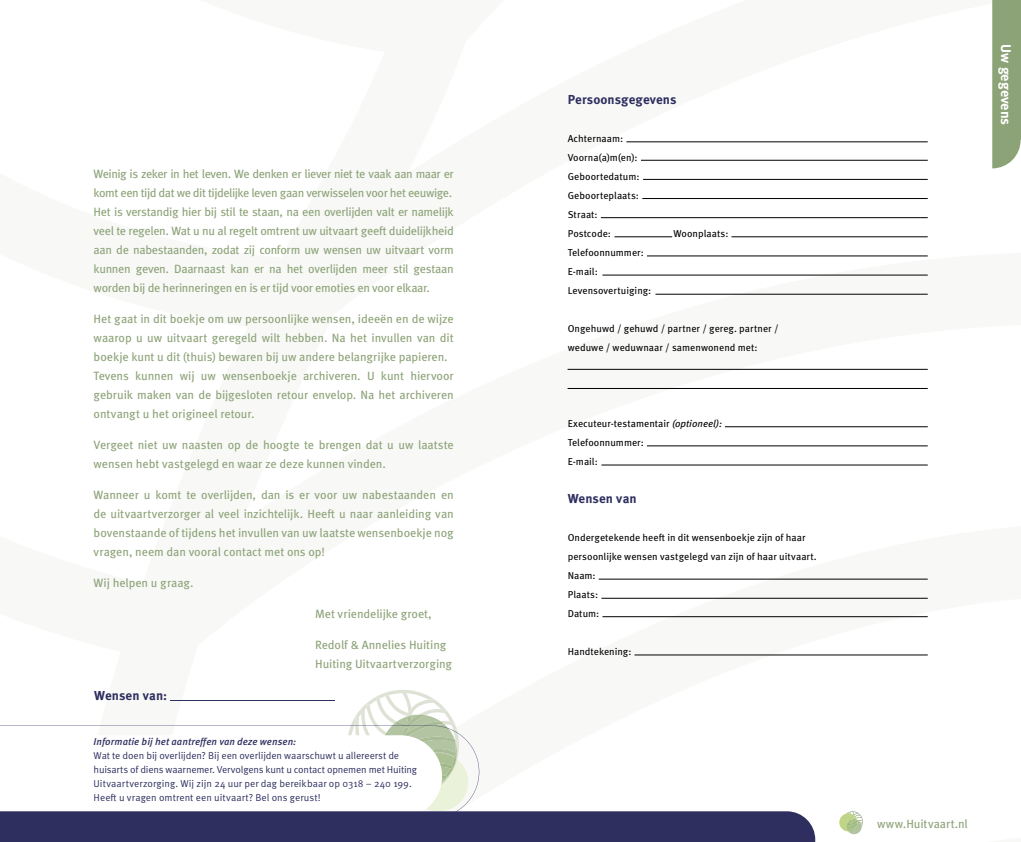
<style>
.page{position:relative;width:1021px;height:842px;background:#fff}
.page>*{position:absolute;margin:0;border:0;box-sizing:border-box;transform-origin:0 0}
.t1{font:700 14px "Meta Pro";color:#fff}
.t2{font:700 13px "Meta Pro";letter-spacing:.01em;color:#2e2f5f}
.t3{font:12px/19px "Meta Pro";letter-spacing:-.01em;color:#8ca277}
.t4{font:12px/19px "Meta Pro";letter-spacing:-.03em;color:#8ca277}
.t5{font:10px/19px "Meta Pro";letter-spacing:.005em;color:#000}
.t6{font:10px/14px "Meta Pro Norm";letter-spacing:-.005em;color:#2e2f5f}
.t7{font:italic 500 10px "Meta Pro";letter-spacing:.005em;color:#2e2f5f}
.s1{font-style:italic}
</style>
<div class="page">
<svg style="left:567px;top:178px;width:361px;height:664px"></svg>
<svg style="left:0;top:690px;width:815px;height:152px"></svg>
<svg style="left:839px;top:811px;width:23px;height:23px"></svg>
<svg style="left:992px;top:0;width:28px;height:168px;background:#90a57c"></svg>
<hr style="left:626px;top:142px;width:301px;height:1px;background:#000">
<hr style="left:641px;top:160px;width:286px;height:1px;background:#000">
<hr style="left:643px;top:179px;width:284px;height:1px;background:#000">
<hr style="left:642px;top:198px;width:285px;height:1px;background:#000">
<hr style="left:731px;top:237px;width:196px;height:1px;background:#000">
<hr style="left:614px;top:237px;width:58px;height:1px;background:#000">
<hr style="left:647px;top:256px;width:280px;height:1px;background:#000">
<hr style="left:567px;top:369px;width:360px;height:1px;background:#000">
<hr style="left:567px;top:388px;width:360px;height:1px;background:#000">
<hr style="left:601px;top:217px;width:326px;height:1px;background:#000">
<hr style="left:598px;top:579px;width:329px;height:1px;background:#000">
<hr style="left:602px;top:616px;width:325px;height:1px;background:#000">
<hr style="left:601px;top:598px;width:326px;height:1px;background:#000">
<hr style="left:634px;top:655px;width:293px;height:1px;background:#000">
<hr style="left:602px;top:275px;width:325px;height:1px;background:#000">
<hr style="left:655px;top:294px;width:272px;height:1px;background:#000">
<hr style="left:647px;top:446px;width:280px;height:1px;background:#000">
<hr style="left:725px;top:426px;width:202px;height:1px;background:#000">
<hr style="left:601px;top:465px;width:326px;height:1px;background:#000">
<p class="t4" style="left:94px;top:164px;width:362px">Weinig is zeker in het leven. We denken er liever niet te vaak aan maar er komt een tijd dat we dit tijdelijke leven gaan verwisselen voor het eeuwige.<br>Het is verstandig hier bij stil te staan, na een overlijden valt er namelijk veel te regelen. Wat u nu al regelt omtrent uw uitvaart geeft duidelijkheid aan de nabestaanden, zodat zij conform uw wensen uw uitvaart vorm kunnen geven. Daarnaast kan er na het overlijden meer stil gestaan worden bij de herinneringen en is er tijd voor emoties en voor elkaar.</p>
<p class="t3" style="left:94px;top:309px;width:362px">Het gaat in dit boekje om uw persoonlijke wensen, ideeën en de wijze waarop u uw uitvaart geregeld wilt hebben. Na het invullen van dit boekje kunt u dit (thuis) bewaren bij uw andere belangrijke papieren.<br>Tevens kunnen wij uw wensenboekje archiveren. U kunt hiervoor gebruik maken van de bijgesloten retour envelop. Na het archiveren ontvangt u het origineel retour.</p>
<p class="t3" style="left:94px;top:435px;width:361px">Vergeet niet uw naasten op de hoogte te brengen dat u uw laatste wensen hebt vastgelegd en waar ze deze kunnen vinden.</p>
<p class="t3" style="left:94px;top:485px;width:362px;text-align:justify">Wanneer u komt te overlijden, dan is er voor uw nabestaanden en de uitvaartverzorger al veel inzichtelijk. Heeft u naar aanleiding van bovenstaande of tijdens het invullen van uw laatste wensenboekje nog vragen, neem dan vooral contact met ons op!</p>
<p class="t3" style="left:94px;top:573px;width:101px">Wij helpen u graag.</p>
<p class="t3" style="left:315px;top:604px;width:118px">Met vriendelijke groet,</p>
<p class="t3" style="left:315px;top:635px;width:138px">Redolf &amp; Annelies Huiting<br>Huiting Uitvaartverzorging</p>
<p class="t2" style="left:94px;top:685px;width:74px">Wensen van:</p>
<p class="t7" style="left:94px;top:733px;width:204px">Informatie bij het aantreffen van deze wensen:</p>
<p class="t6" style="left:94px;top:747px;width:325px">Wat te doen bij overlijden? Bij een overlijden waarschuwt u allereerst de huisarts of diens waarnemer. Vervolgens kunt u contact opnemen met Huiting Uitvaartverzorging. Wij zijn 24 uur per dag bereikbaar op 0318 – 240 199.<br>Heeft u vragen omtrent een uitvaart? Bel ons gerust!</p>
<p class="t2" style="left:567px;top:89px;width:110px">Persoonsgegevens</p>
<p class="t5" style="left:567px;top:128px;width:73px">Achternaam:<br>Voorna(a)m(en):<br>Geboortedatum:<br>Geboorteplaats:<br>Straat:<br>Postcode:</p>
<p class="t5" style="left:673px;top:223px;width:57px">Woonplaats:</p>
<p class="t5" style="left:567px;top:242px;width:85px">Telefoonnummer:<br>E-mail:<br>Levensovertuiging:</p>
<p class="t5" style="left:567px;top:318px;width:212px">Ongehuwd / gehuwd / partner / gereg. partner / weduwe / weduwnaar / samenwonend met:</p>
<p class="t5" style="left:567px;top:413px;width:156px">Executeur-testamentair <span class="s1">(optioneel):<br></span>Telefoonnummer:<br>E-mail:</p>
<p class="t2" style="left:567px;top:488px;width:70px">Wensen van</p>
<p class="t5" style="left:567px;top:527px;width:251px">Ondergetekende heeft in dit wensenboekje zijn of haar persoonlijke wensen vastgelegd van zijn of haar uitvaart.<br>Naam:<br>Plaats:<br>Datum:</p>
<p class="t5" style="left:567px;top:641px;width:65px">Handtekening:</p>
<p class="t1" style="left:1016px;top:44px;width:82px;rotate:90deg">Uw gegevens</p>
<p class="t3" style="left:877px;top:813px;width:92px">www.Huitvaart.nl</p>
</div>
